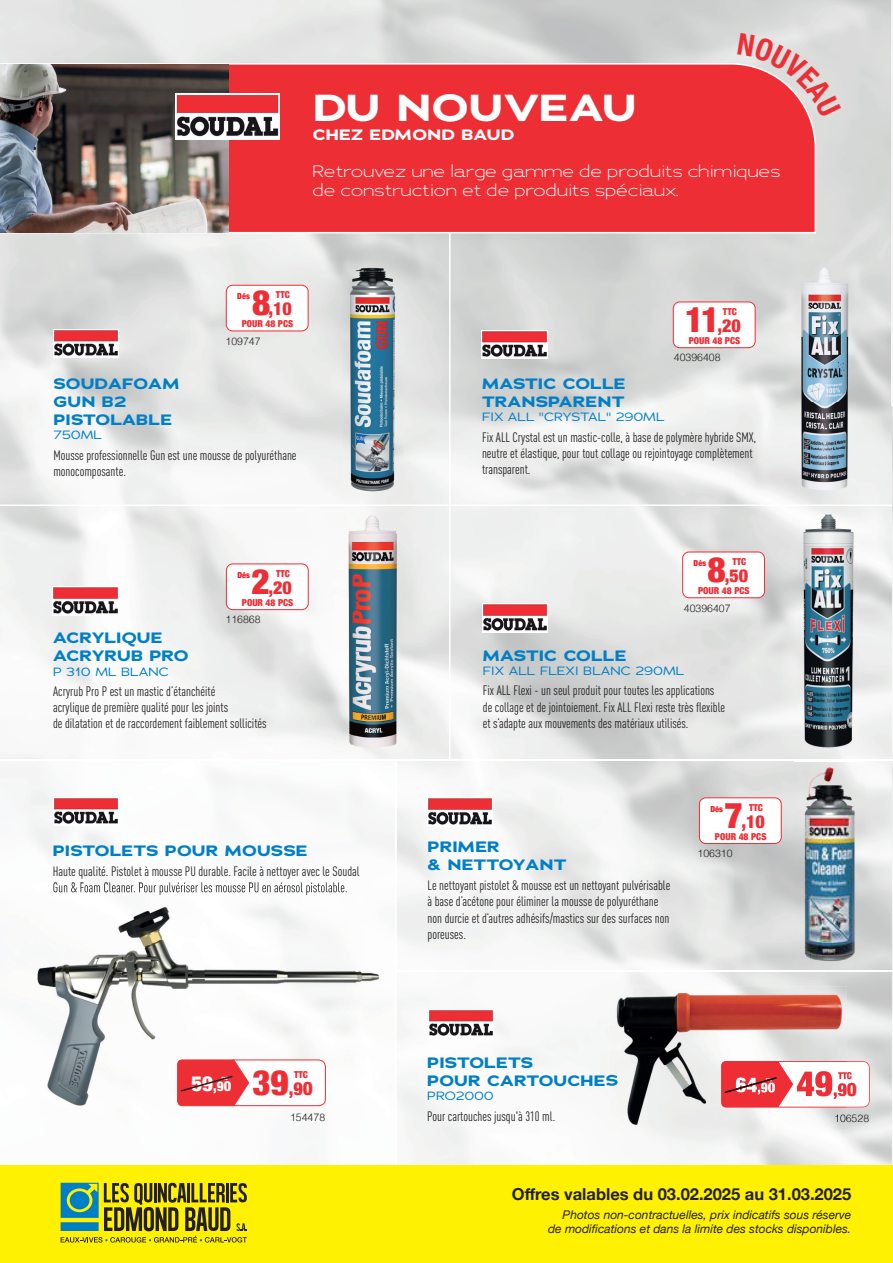
<style>
.page{position:relative;width:893px;height:1263px;background:#fff}
.page>*{position:absolute;margin:0;border:0;box-sizing:border-box;transform-origin:0 0}
.t1{font:700 37.5px "Adrianna Extended";color:#fff}
.t2{font:900 condensed 18px "Helvetica Neue";color:#ee2e35}
.t3{font:300 16.5px/19.8px "Adrianna Extended";color:#fff}
.t4{font:700 16.5px "Helvetica Neue";color:#231f20}
.t5{font:700 15px/18px "Adrianna Extended";color:#007fc6}
.t6{font:700 15px "Adrianna Extended";color:#fff}
.t7{font:condensed 13.5px/16.2px "DIN Pro";color:#231f20}
.t8{font:900 condensed 13.5px "Helvetica Neue";color:#fff}
.t9{font:italic 12px/14.4px "Helvetica Neue";color:#231f20;text-align:right}
.t10{font:12px "Adrianna Extended";color:#007fc6}
.t11{font:300 10.5px "Helvetica";color:#231f20}
.t12{font:900 condensed 9.6px "Helvetica Neue";color:#ee2e35}
.t13{font:900 condensed 8.25px "Helvetica Neue";color:#ee1d23}
.t14{font:900 condensed 4.35px "Helvetica Neue";color:#fff}
.s1{font-size:35.1px}
.s2{font-size:21px}
</style>
<div class="page">
<img style="left:0;top:0;width:734px;height:789px">
<img style="left:734px;top:0;width:158px;height:999px">
<img style="left:892px;top:406px;width:1px;height:607px">
<img style="left:892px;top:0;width:1px;height:333px">
<img style="left:0;top:761px;width:395px;height:121px">
<img style="left:96px;top:882px;width:20px;height:1px">
<img style="left:429px;top:1010px;width:64px;height:26px">
<img style="left:428px;top:798px;width:64px;height:27px">
<img style="left:53px;top:587px;width:65px;height:28px">
<img style="left:482px;top:604px;width:65px;height:28px">
<img style="left:482px;top:330px;width:65px;height:29px">
<img style="left:53px;top:798px;width:65px;height:28px">
<img style="left:53px;top:329px;width:66px;height:29px">
<div style="left:0;top:1165px;width:893px;height:98px;background:#fff101"></div>
<svg style="left:61px;top:1183px;width:186px;height:59px"></svg>
<hr style="left:0;top:504px;width:892px;height:2px;background:#fff">
<hr style="left:0;top:759px;width:893px;height:2px;background:#fff">
<hr style="left:396px;top:970px;width:496px;height:2px;background:#fff">
<hr style="left:449px;top:211px;width:1px;height:548px;background:#fff">
<hr style="left:395px;top:759px;width:1px;height:406px;background:#fff">
<img style="left:343px;top:262px;width:60px;height:237px">
<img style="left:334px;top:512px;width:79px;height:243px">
<img style="left:797px;top:511px;width:61px;height:244px">
<img style="left:796px;top:262px;width:59px;height:235px">
<img style="left:37px;top:883px;width:361px;height:236px">
<img style="left:395px;top:883px;width:1px;height:236px">
<img style="left:53px;top:883px;width:294px;height:12px">
<svg style="left:176px;top:1059px;width:150px;height:47px"></svg>
<img style="left:608px;top:986px;width:239px;height:144px">
<svg style="left:608px;top:1075px;width:10px;height:11px"></svg>
<svg style="left:835px;top:1114px;width:12px;height:8px"></svg>
<svg style="left:721px;top:1061px;width:149px;height:46px"></svg>
<img style="left:794px;top:761px;width:70px;height:208px">
<div style="left:0;top:62px;width:817px;height:172px;background:#ee2e35"></div>
<div style="left:226px;top:285px;width:82px;height:46px;background:#fff;border-radius:6px"></div>
<div style="left:226px;top:285px;width:82px;height:46px;border:1px solid #ee2e35;border-radius:6px"></div>
<div style="left:673px;top:302px;width:82px;height:46px;background:#fff;border-radius:6px"></div>
<div style="left:673px;top:302px;width:82px;height:46px;border:1px solid #ee2e35;border-radius:6px"></div>
<div style="left:226px;top:564px;width:82px;height:46px;background:#fff;border-radius:6px"></div>
<div style="left:226px;top:563px;width:83px;height:47px;border:1px solid #ee2e35;border-radius:6px"></div>
<div style="left:683px;top:552px;width:81px;height:46px;background:#fff;border-radius:6px"></div>
<div style="left:682px;top:552px;width:83px;height:46px;border:1px solid #ee2e35;border-radius:6px"></div>
<div style="left:699px;top:798px;width:82px;height:45px;background:#fff;border-radius:6px"></div>
<div style="left:699px;top:797px;width:83px;height:47px;border:1px solid #ee2e35;border-radius:6px"></div>
<img style="left:0;top:65px;width:229px;height:167px">
<img style="left:175px;top:94px;width:105px;height:45px">
<svg style="left:737px;top:33px;width:104px;height:84px;background:#e2a9aa"></svg>
<h1 class="t1" style="left:313px;top:83px;width:326px">DU NOUVEAU</h1>
<p class="t6" style="left:313px;top:125px;width:203px">CHEZ EDMOND BAUD</p>
<p class="t3" style="left:313px;top:161px;width:470px">Retrouvez une large gamme de produits chimiques de construction et de produits spéciaux.</p>
<h2 class="t2" style="left:252px;top:294px;width:41px"><span class="s1">8</span>,10</h2>
<p class="t12" style="left:276px;top:287px;width:15px">TTC</p>
<p class="t12" style="left:242px;top:316px;width:53px">POUR 48 PCS</p>
<p class="t13" style="left:237px;top:289px;width:14px">Dés</p>
<p class="t11" style="left:226px;top:332px;width:37px">109747</p>
<p class="t5" style="left:53px;top:375px;width:128px">SOUDAFOAM<br>GUN B2<br>PISTOLABLE</p>
<p class="t10" style="left:53px;top:428px;width:50px">750ML</p>
<p class="t7" style="left:53px;top:446px;width:245px">Mousse professionnelle Gun est une mousse de polyuréthane monocomposante.</p>
<h2 class="t2" style="left:251px;top:572px;width:42px"><span class="s1">2</span>,20</h2>
<p class="t12" style="left:276px;top:565px;width:15px">TTC</p>
<p class="t12" style="left:242px;top:594px;width:53px">POUR 48 PCS</p>
<p class="t13" style="left:237px;top:568px;width:14px">Dés</p>
<p class="t11" style="left:226px;top:610px;width:37px">116868</p>
<p class="t5" style="left:53px;top:629px;width:137px">ACRYLIQUE<br>ACRYRUB PRO</p>
<p class="t10" style="left:53px;top:664px;width:118px">P 310 ML BLANC</p>
<p class="t7" style="left:53px;top:682px;width:215px">Acryrub Pro P est un mastic d’étanchéité<br>acrylique de première qualité pour les joints<br>de dilatation et de raccordement faiblement sollicités</p>
<h2 class="t2" style="left:685px;top:310px;width:57px"><span class="s1">11</span>,20</h2>
<p class="t12" style="left:723px;top:303px;width:15px">TTC</p>
<p class="t12" style="left:689px;top:333px;width:53px">POUR 48 PCS</p>
<p class="t11" style="left:674px;top:349px;width:48px">40396408</p>
<p class="t5" style="left:482px;top:375px;width:145px">MASTIC COLLE<br>TRANSPARENT</p>
<p class="t10" style="left:482px;top:409px;width:184px">FIX ALL "CRYSTAL" 290ML</p>
<p class="t7" style="left:482px;top:428px;width:276px">Fix ALL Crystal est un mastic-colle, à base de polymère hybride SMX, neutre et élastique, pour tout collage ou rejointoyage complètement transparent.</p>
<h2 class="t2" style="left:708px;top:560px;width:42px"><span class="s1">8</span>,50</h2>
<p class="t12" style="left:732px;top:553px;width:15px">TTC</p>
<p class="t12" style="left:698px;top:583px;width:53px">POUR 48 PCS</p>
<p class="t13" style="left:694px;top:556px;width:14px">Dés</p>
<p class="t11" style="left:684px;top:599px;width:48px">40396407</p>
<p class="t5" style="left:483px;top:646px;width:145px">MASTIC COLLE</p>
<p class="t10" style="left:483px;top:663px;width:203px">FIX ALL FLEXI BLANC 290ML</p>
<p class="t7" style="left:483px;top:681px;width:244px">Fix ALL Flexi - un seul produit pour toutes les applications de collage et de jointoiement. Fix ALL Flexi reste très flexible et s’adapte aux mouvements des matériaux utilisés.</p>
<p class="t5" style="left:53px;top:841px;width:257px">PISTOLETS POUR MOUSSE</p>
<p class="t7" style="left:53px;top:862px;width:308px">Haute qualité. Pistolet à mousse PU durable. Facile à nettoyer avec le Soudal</p>
<p class="t5" style="left:428px;top:838px;width:140px">PRIMER<br>&amp; NETTOYANT</p>
<p class="t7" style="left:428px;top:876px;width:244px">Le nettoyant pistolet &amp; mousse est un nettoyant pulvérisable à base d’acétone pour éliminer la mousse de polyuréthane non durcie et d’autres adhésifs/mastics sur des surfaces non poreuses.</p>
<h2 class="t2" style="left:724px;top:806px;width:42px"><span class="s1">7</span>,10</h2>
<p class="t12" style="left:749px;top:799px;width:15px">TTC</p>
<p class="t12" style="left:715px;top:828px;width:53px">POUR 48 PCS</p>
<p class="t13" style="left:710px;top:802px;width:14px">Dés</p>
<p class="t11" style="left:698px;top:845px;width:37px">106310</p>
<p class="t5" style="left:427px;top:1053px;width:192px">PISTOLETS<br>POUR CARTOUCHES</p>
<p class="t10" style="left:427px;top:1088px;width:68px">PRO2000</p>
<p class="t7" style="left:427px;top:1107px;width:130px">Pour cartouches jusqu'à 310 ml.</p>
<p class="t8" style="left:191px;top:1075px;width:41px"><span class="s2">59</span>,9O</p>
<h2 class="t2" style="left:252px;top:1073px;width:62px"><span class="s1">39</span>,9O</h2>
<p class="t12" style="left:294px;top:1066px;width:15px">TTC</p>
<p class="t14" style="left:222px;top:1075px;width:8px">TTC</p>
<p class="t11" style="left:290px;top:1108px;width:37px">154478</p>
<p class="t11" style="left:834px;top:1109px;width:37px">106528</p>
<p class="t4" style="left:512px;top:1181px;width:341px">Offres valables du 03.02.2025 au 31.03.2025</p>
<p class="t9" style="left:548px;top:1208px;width:305px">Photos non-contractuelles, prix indicatifs sous réserve de modifications et dans la limite des stocks disponibles.</p>
</div>
